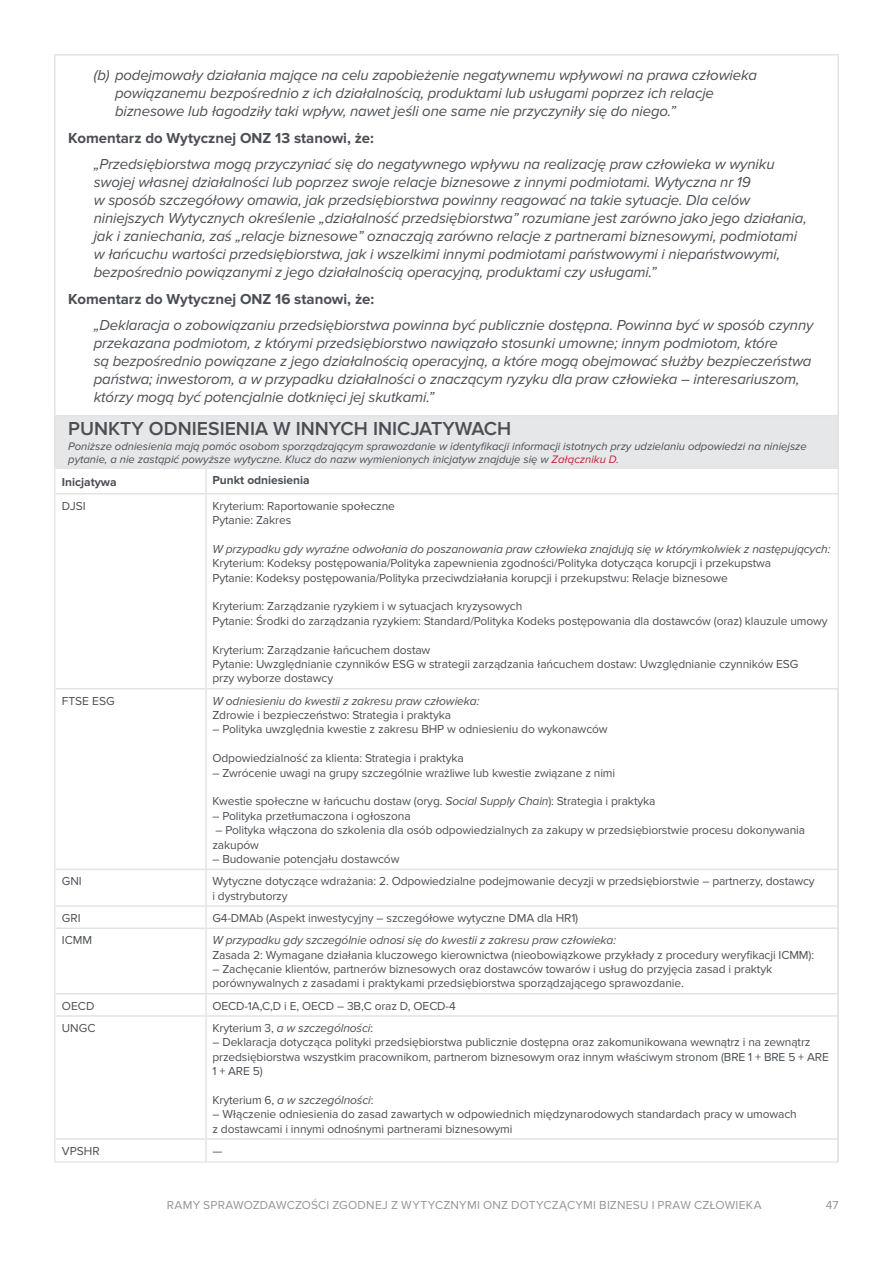
<style>
.page{position:relative;width:893px;height:1263px;background:#fff}
.page>*{position:absolute;margin:0;border:0;box-sizing:border-box;transform-origin:0 0}
.t1{font:600 19.5px "Proxima Nova";color:#4b4f54}
.t2{font:italic 15px/18px "Proxima Nova";letter-spacing:-.01em;color:#4b4f54}
.t3{font:700 15px "Proxima Nova";color:#4b4f54}
.t4{font:12px/14.4px "Proxima Nova";letter-spacing:-.01em;color:#4b4f54}
.t5{font:italic 12px "Proxima Nova";letter-spacing:-.01em;color:#4b4f54}
.t6{font:12px "Proxima Nova";letter-spacing:.02em;color:#939598}
.t7{font:700 12px "Proxima Nova";color:#4b4f54}
.t8{font:italic 11.25px/12.8px "Proxima Nova";color:#4b4f54}
.s1{color:#c32032}
.s2{font-style:italic}
.s3{font-style:normal}
</style>
<div class="page">
<div style="left:55px;top:416px;width:783px;height:51px;background:#e6e7e8"></div>
<hr style="left:54px;top:416px;width:2px;height:50px;background:#e2e3e4">
<hr style="left:837px;top:416px;width:2px;height:50px;background:#e2e3e4">
<hr style="left:54px;top:466px;width:785px;height:1px;background:#e2e3e4">
<hr style="left:54px;top:54px;width:785px;height:2px;background:#e2e3e4">
<hr style="left:54px;top:56px;width:2px;height:359px;background:#e2e3e4">
<hr style="left:837px;top:56px;width:2px;height:359px;background:#e2e3e4">
<hr style="left:54px;top:415px;width:785px;height:1px;background:#e2e3e4">
<hr style="left:54px;top:467px;width:2px;height:694px;background:#e6e7e8">
<hr style="left:837px;top:467px;width:2px;height:694px;background:#e6e7e8">
<hr style="left:54px;top:1161px;width:785px;height:2px;background:#e6e7e8">
<hr style="left:837px;top:689px;width:2px;height:180px;background:#e2e3e4">
<hr style="left:837px;top:870px;width:2px;height:35px;background:#e2e3e4">
<hr style="left:837px;top:907px;width:2px;height:20px;background:#e2e3e4">
<hr style="left:837px;top:929px;width:2px;height:64px;background:#e2e3e4">
<hr style="left:837px;top:994px;width:2px;height:21px;background:#e2e3e4">
<hr style="left:837px;top:1017px;width:2px;height:121px;background:#e2e3e4">
<hr style="left:837px;top:1140px;width:2px;height:21px;background:#e2e3e4">
<hr style="left:56px;top:467px;width:150px;height:2px;background:#e2e3e4">
<hr style="left:206px;top:467px;width:632px;height:2px;background:#e2e3e4">
<hr style="left:205px;top:469px;width:2px;height:24px;background:#e2e3e4">
<hr style="left:56px;top:493px;width:150px;height:1px;background:#e2e3e4">
<hr style="left:206px;top:493px;width:632px;height:1px;background:#e2e3e4">
<hr style="left:205px;top:494px;width:2px;height:194px;background:#e2e3e4">
<hr style="left:56px;top:688px;width:150px;height:1px;background:#e2e3e4">
<hr style="left:206px;top:688px;width:633px;height:1px;background:#e2e3e4">
<hr style="left:205px;top:689px;width:2px;height:180px;background:#e2e3e4">
<hr style="left:56px;top:869px;width:150px;height:1px;background:#e2e3e4">
<hr style="left:206px;top:869px;width:633px;height:1px;background:#e2e3e4">
<hr style="left:205px;top:870px;width:2px;height:35px;background:#e2e3e4">
<hr style="left:56px;top:905px;width:150px;height:2px;background:#e2e3e4">
<hr style="left:206px;top:905px;width:633px;height:2px;background:#e2e3e4">
<hr style="left:205px;top:907px;width:2px;height:20px;background:#e2e3e4">
<hr style="left:56px;top:927px;width:150px;height:2px;background:#e2e3e4">
<hr style="left:206px;top:927px;width:633px;height:2px;background:#e2e3e4">
<hr style="left:205px;top:929px;width:2px;height:64px;background:#e2e3e4">
<hr style="left:56px;top:993px;width:150px;height:1px;background:#e2e3e4">
<hr style="left:206px;top:993px;width:633px;height:1px;background:#e2e3e4">
<hr style="left:205px;top:994px;width:2px;height:21px;background:#e2e3e4">
<hr style="left:56px;top:1015px;width:150px;height:2px;background:#e2e3e4">
<hr style="left:206px;top:1015px;width:633px;height:2px;background:#e2e3e4">
<hr style="left:205px;top:1017px;width:2px;height:121px;background:#e2e3e4">
<hr style="left:56px;top:1138px;width:150px;height:2px;background:#e2e3e4">
<hr style="left:206px;top:1138px;width:633px;height:2px;background:#e2e3e4">
<hr style="left:205px;top:1140px;width:2px;height:21px;background:#e2e3e4">
<p class="t2" style="left:115px;top:66px;width:644px;text-indent:-21px">(b) podejmowały działania mające na celu zapobieżenie negatywnemu wpływowi na prawa człowieka powiązanemu bezpośrednio z ich działalnością, produktami lub usługami poprzez ich relacje biznesowe lub łagodziły taki wpływ, nawet jeśli one same nie przyczyniły się do niego.”</p>
<p class="t3" style="left:68px;top:129px;width:307px">Komentarz do Wytycznej ONZ 13 stanowi, że:</p>
<p class="t2" style="left:94px;top:155px;width:714px">„Przedsiębiorstwa mogą przyczyniać się do negatywnego wpływu na realizację praw człowieka w wyniku swojej własnej działalności lub poprzez swoje relacje biznesowe z innymi podmiotami. Wytyczna nr 19<br>w sposób szczegółowy omawia, jak przedsiębiorstwa powinny reagować na takie sytuacje. Dla celów niniejszych Wytycznych określenie „działalność przedsiębiorstwa” rozumiane jest zarówno jako jego działania, jak i zaniechania, zaś „relacje biznesowe” oznaczają zarówno relacje z partnerami biznesowymi, podmiotami w łańcuchu wartości przedsiębiorstwa, jak i wszelkimi innymi podmiotami państwowymi i niepaństwowymi, bezpośrednio powiązanymi z jego działalnością operacyjną, produktami czy usługami.”</p>
<p class="t3" style="left:68px;top:290px;width:307px">Komentarz do Wytycznej ONZ 16 stanowi, że:</p>
<p class="t2" style="left:94px;top:316px;width:721px">„Deklaracja o zobowiązaniu przedsiębiorstwa powinna być publicznie dostępna. Powinna być w sposób czynny przekazana podmiotom, z którymi przedsiębiorstwo nawiązało stosunki umowne; innym podmiotom, które<br>są bezpośrednio powiązane z jego działalnością operacyjną, a które mogą obejmować służby bezpieczeństwa państwa; inwestorom, a w przypadku działalności o znaczącym ryzyku dla praw człowieka – interesariuszom, którzy mogą być potencjalnie dotknięci jej skutkami.”</p>
<h1 class="t1" style="left:68px;top:417px;width:445px">PUNKTY ODNIESIENIA W INNYCH INICJATYWACH</h1>
<p class="t8" style="left:68px;top:440px;width:740px">Poniższe odniesienia mają pomóc osobom sporządzającym sprawozdanie w identyfikacji informacji istotnych przy udzielaniu odpowiedzi na niniejsze pytanie, a nie zastąpić powyższe wytyczne. Klucz do nazw wymienionych inicjatyw znajduje się w <span class="s1">Załączniku D.</span></p>
<p class="t7" style="left:62px;top:475px;width:56px">Inicjatywa</p>
<p class="t7" style="left:212px;top:473px;width:99px">Punkt odniesienia</p>
<p class="t4" style="left:62px;top:498px;width:25px">DJSI</p>
<p class="t4" style="left:212px;top:498px;width:184px">Kryterium: Raportowanie społeczne<br>Pytanie: Zakres</p>
<p class="t5" style="left:212px;top:542px;width:620px">W przypadku gdy wyraźne odwołania do poszanowania praw człowieka znajdują się w którymkolwiek z następujących:</p>
<p class="t4" style="left:212px;top:556px;width:560px">Kryterium: Kodeksy postępowania/Polityka zapewnienia zgodności/Polityka dotycząca korupcji i przekupstwa<br>Pytanie: Kodeksy postępowania/Polityka przeciwdziałania korupcji i przekupstwu: Relacje biznesowe</p>
<p class="t4" style="left:212px;top:599px;width:617px">Kryterium: Zarządzanie ryzykiem i w sytuacjach kryzysowych<br>Pytanie: Środki do zarządzania ryzykiem: Standard/Polityka Kodeks postępowania dla dostawców (oraz) klauzule umowy</p>
<p class="t4" style="left:212px;top:642px;width:587px">Kryterium: Zarządzanie łańcuchem dostaw<br>Pytanie: Uwzględnianie czynników ESG w strategii zarządzania łańcuchem dostaw: Uwzględnianie czynników ESG przy wyborze dostawcy</p>
<p class="t4" style="left:62px;top:694px;width:54px">FTSE ESG</p>
<p class="t5" style="left:212px;top:694px;width:268px">W odniesieniu do kwestii z zakresu praw człowieka:</p>
<p class="t4" style="left:212px;top:708px;width:240px">Zdrowie i bezpieczeństwo: Strategia i praktyka</p>
<p class="t4" style="left:212px;top:722px;width:397px">– Polityka uwzględnia kwestie z zakresu BHP w odniesieniu do wykonawców</p>
<p class="t4" style="left:212px;top:751px;width:253px">Odpowiedzialność za klienta: Strategia i praktyka</p>
<p class="t4" style="left:212px;top:766px;width:404px">– Zwrócenie uwagi na grupy szczególnie wrażliwe lub kwestie związane z nimi</p>
<p class="t4" style="left:212px;top:794px;width:445px">Kwestie społeczne w łańcuchu dostaw (oryg. <span class="s2">Social Supply Chain</span>): Strategia i praktyka</p>
<p class="t4" style="left:212px;top:809px;width:200px">– Polityka przetłumaczona i ogłoszona</p>
<p class="t4" style="left:212px;top:823px;width:594px">– Polityka włączona do szkolenia dla osób odpowiedzialnych za zakupy w przedsiębiorstwie procesu dokonywania zakupów</p>
<p class="t4" style="left:212px;top:852px;width:189px">– Budowanie potencjału dostawców</p>
<p class="t4" style="left:62px;top:874px;width:21px">GNI</p>
<p class="t4" style="left:212px;top:874px;width:604px">Wytyczne dotyczące wdrażania: 2. Odpowiedzialne podejmowanie decyzji w przedsiębiorstwie – partnerzy, dostawcy i dystrybutorzy</p>
<p class="t4" style="left:62px;top:911px;width:20px">GRI</p>
<p class="t4" style="left:212px;top:911px;width:367px">G4-DMAb (Aspekt inwestycyjny – szczegółowe wytyczne DMA dla HR1)</p>
<p class="t4" style="left:62px;top:933px;width:32px">ICMM</p>
<p class="t5" style="left:212px;top:933px;width:405px">W przypadku gdy szczególnie odnosi się do kwestii z zakresu praw człowieka:</p>
<p class="t4" style="left:212px;top:947px;width:603px">Zasada 2: Wymagane działania kluczowego kierownictwa (nieobowiązkowe przykłady z procedury weryfikacji ICMM):</p>
<p class="t4" style="left:212px;top:962px;width:561px">– Zachęcanie klientów, partnerów biznesowych oraz dostawców towarów i usług do przyjęcia zasad i praktyk porównywalnych z zasadami i praktykami przedsiębiorstwa sporządzającego sprawozdanie.</p>
<p class="t4" style="left:62px;top:998px;width:34px">OECD</p>
<p class="t4" style="left:212px;top:998px;width:245px">OECD-1A,C,D i E, OECD – 3B,C oraz D, OECD-4</p>
<p class="t4" style="left:62px;top:1021px;width:35px">UNGC</p>
<p class="t5" style="left:212px;top:1021px;width:162px"><span class="s3">Kryterium 3,</span> a w szczególności<span class="s3">:</span></p>
<p class="t4" style="left:212px;top:1035px;width:618px">– Deklaracja dotycząca polityki przedsiębiorstwa publicznie dostępna oraz zakomunikowana wewnątrz i na zewnątrz przedsiębiorstwa wszystkim pracownikom, partnerom biznesowym oraz innym właściwym stronom (BRE 1 + BRE 5 + ARE<br>1 + ARE 5)</p>
<p class="t5" style="left:212px;top:1093px;width:163px"><span class="s3">Kryterium 6,</span> a w szczególności<span class="s3">:</span></p>
<p class="t4" style="left:212px;top:1107px;width:586px">– Włączenie odniesienia do zasad zawartych w odpowiednich międzynarodowych standardach pracy w umowach z dostawcami i innymi odnośnymi partnerami biznesowymi</p>
<p class="t4" style="left:62px;top:1144px;width:39px">VPSHR</p>
<p class="t4" style="left:212px;top:1144px;width:11px">—</p>
<p class="t6" style="left:167px;top:1198px;width:596px">RAMY SPRAWOZDAWCZOŚCI ZGODNEJ Z WYTYCZNYMI ONZ DOTYCZĄCYMI BIZNESU I PRAW CZŁOWIEKA</p>
<p class="t6" style="left:826px;top:1198px;width:14px">47</p>
</div>
